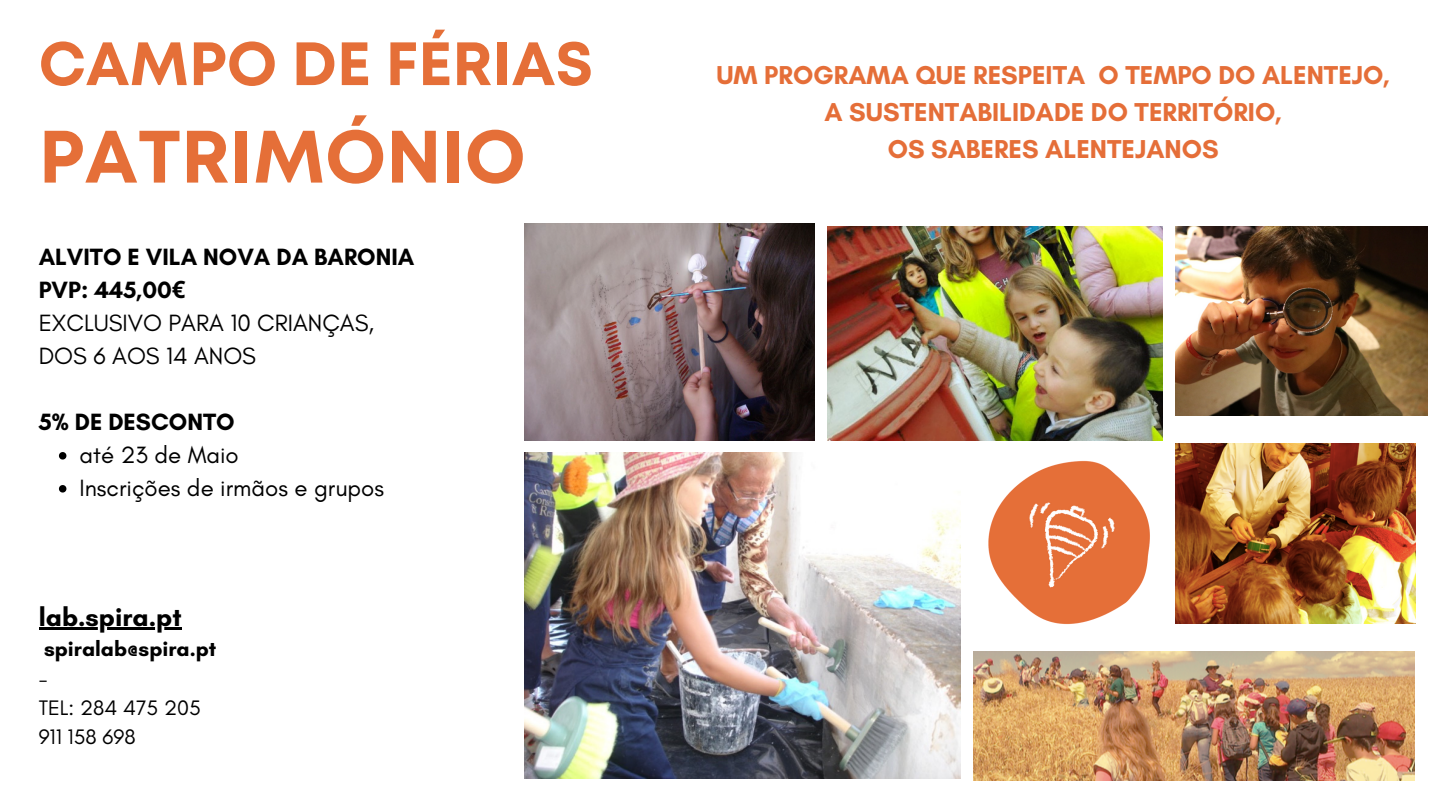
<style>
.page{position:relative;width:1440px;height:810px;background:#fff}
.page>*{position:absolute;margin:0;border:0;box-sizing:border-box;transform-origin:0 0}
.t1{font:700 74px "Mont";color:#e56f38}
.t2{font:700 61px "Mont";color:#e56f38}
.t3{font:700 26.4px/36.8px "Glacial Indifference";color:#e56e38;text-align:center}
.t4{font:700 26.4px "Glacial Indifference";color:#000}
.t5{font:24px/33px "Glacial Indifference";color:#000}
.t6{font:700 24px "Glacial Indifference";color:#000}
.t7{font:21.4px "Glacial Indifference";color:#000}
.t8{font:700 21.4px "Glacial Indifference";color:#000}
.s1{font-weight:700}
.s2{font-family:"Noto Sans";font-weight:700}
</style>
<div class="page">
<img style="left:524px;top:223px;width:291px;height:218px">
<img style="left:1175px;top:226px;width:252px;height:189px">
<img style="left:524px;top:453px;width:436px;height:326px">
<img style="left:1175px;top:443px;width:240px;height:181px">
<img style="left:974px;top:652px;width:441px;height:129px">
<img style="left:828px;top:226px;width:334px;height:214px">
<svg style="left:59px;top:452px;width:7px;height:8px"></svg>
<svg style="left:59px;top:485px;width:7px;height:8px"></svg>
<hr style="left:39px;top:627px;width:143px;height:2px;background:#000">
<img style="left:988px;top:460px;width:162px;height:165px">
<p class="t2" style="left:39px;top:41px;width:556px">CAMPO DE FÉRIAS</p>
<p class="t1" style="left:39px;top:129px;width:489px">PATRIMÓNIO</p>
<p class="t5" style="left:39px;top:240px;width:377px"><span class="s1">ALVITO E VILA NOVA DA BARONIA<br>PVP: 445,00</span><span class="s2">€<br></span>EXCLUSIVO PARA 10 CRIANÇAS,<br>DOS 6 AOS 14 ANOS</p>
<p class="t6" style="left:39px;top:407px;width:198px">5% DE DESCONTO</p>
<p class="t5" style="left:79px;top:438px;width:161px">até 23 de Maio</p>
<p class="t5" style="left:79px;top:471px;width:306px">Inscrições de irmãos e grupos</p>
<p class="t4" style="left:39px;top:601px;width:144px">lab.spira.pt</p>
<p class="t8" style="left:44px;top:636px;width:174px">spiralab@spira.pt</p>
<p class="t7" style="left:39px;top:665px;width:10px">-</p>
<p class="t7" style="left:39px;top:695px;width:164px">TEL: 284 475 205</p>
<p class="t7" style="left:39px;top:724px;width:98px">911 158 698</p>
<p class="t3" style="left:716px;top:57px;width:675px">UM PROGRAMA QUE RESPEITA O TEMPO DO ALENTEJO,<br>A SUSTENTABILIDADE DO TERRITÓRIO,<br>OS SABERES ALENTEJANOS</p>
</div>
